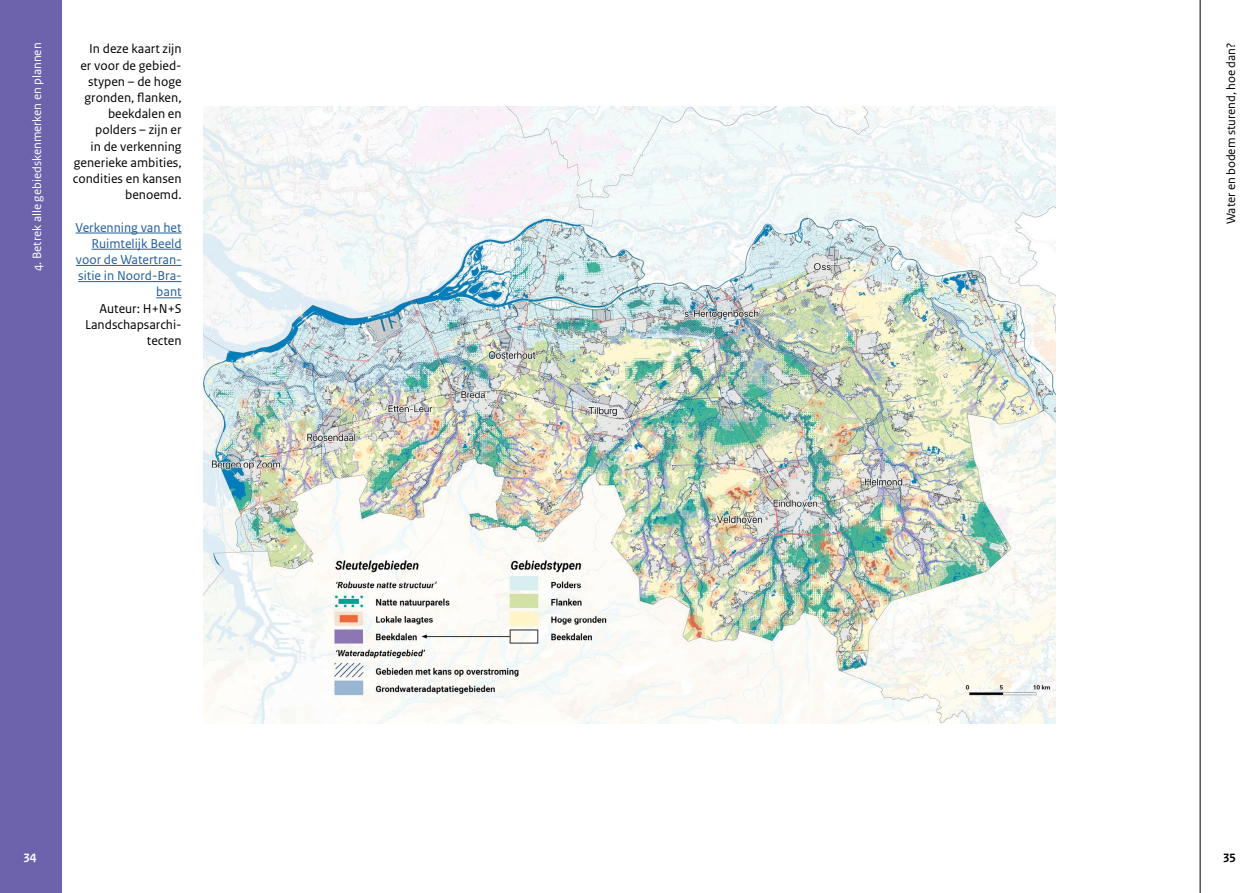
<style>
.page{position:relative;width:1259px;height:893px;background:#fff}
.page>*{position:absolute;margin:0;border:0;box-sizing:border-box;transform-origin:0 0}
.t1{font:13.5px/16.2px "Rijksoverheid Sans Text";color:#000;text-align:right}
.t2{font:13.5px/16.2px "Rijksoverheid Sans Text";color:#215e9e;text-align:right}
.t3{font:12.75px "Rijksoverheid Sans Text";color:#fff}
.t4{font:12.75px "Rijksoverheid Sans Text";color:#000}
.t5{font:700 12.75px "Rijksoverheid Sans Text";color:#000}
.t6{font:700 12.75px "Rijksoverheid Sans Text";color:#fff}
</style>
<div class="page">
<hr style="left:1199px;top:0;width:1px;height:893px;background:#000">
<div style="left:0;top:0;width:62px;height:893px;background:#6c63ac"></div>
<img style="left:203px;top:107px;width:852px;height:616px">
<hr style="left:76px;top:233px;width:106px;height:1px;background:#215e9e">
<hr style="left:91px;top:249px;width:91px;height:1px;background:#215e9e">
<hr style="left:76px;top:265px;width:106px;height:1px;background:#215e9e">
<hr style="left:78px;top:281px;width:104px;height:1px;background:#215e9e">
<svg style="left:156px;top:297px;width:26px;height:1px"></svg>
<p class="t3" style="left:30px;top:271px;width:230px;rotate:-90deg">4. Betrek alle gebiedskenmerken en plannen</p>
<p class="t1" style="left:73px;top:41px;width:110px">In deze kaart zijn<br>er voor de gebied&shy;stypen – de hoge gronden, flanken, beekdalen en polders – zijn er<br>in de verkenning generieke ambities, condities en kansen benoemd.</p>
<p class="t2" style="left:76px;top:219px;width:108px">Verkenning van het<br>Ruimtelijk Beeld voor de Watertran&shy;sitie in Noord-Bra&shy;bant</p>
<p class="t1" style="left:85px;top:300px;width:98px">Auteur: H+N+S<br>Landschapsarchi&shy;tecten</p>
<p class="t6" style="left:24px;top:849px;width:14px">34</p>
<p class="t4" style="left:1223px;top:224px;width:183px;rotate:-90deg">Water en bodem sturend, hoe dan?</p>
<p class="t5" style="left:1223px;top:849px;width:14px">35</p>
</div>
